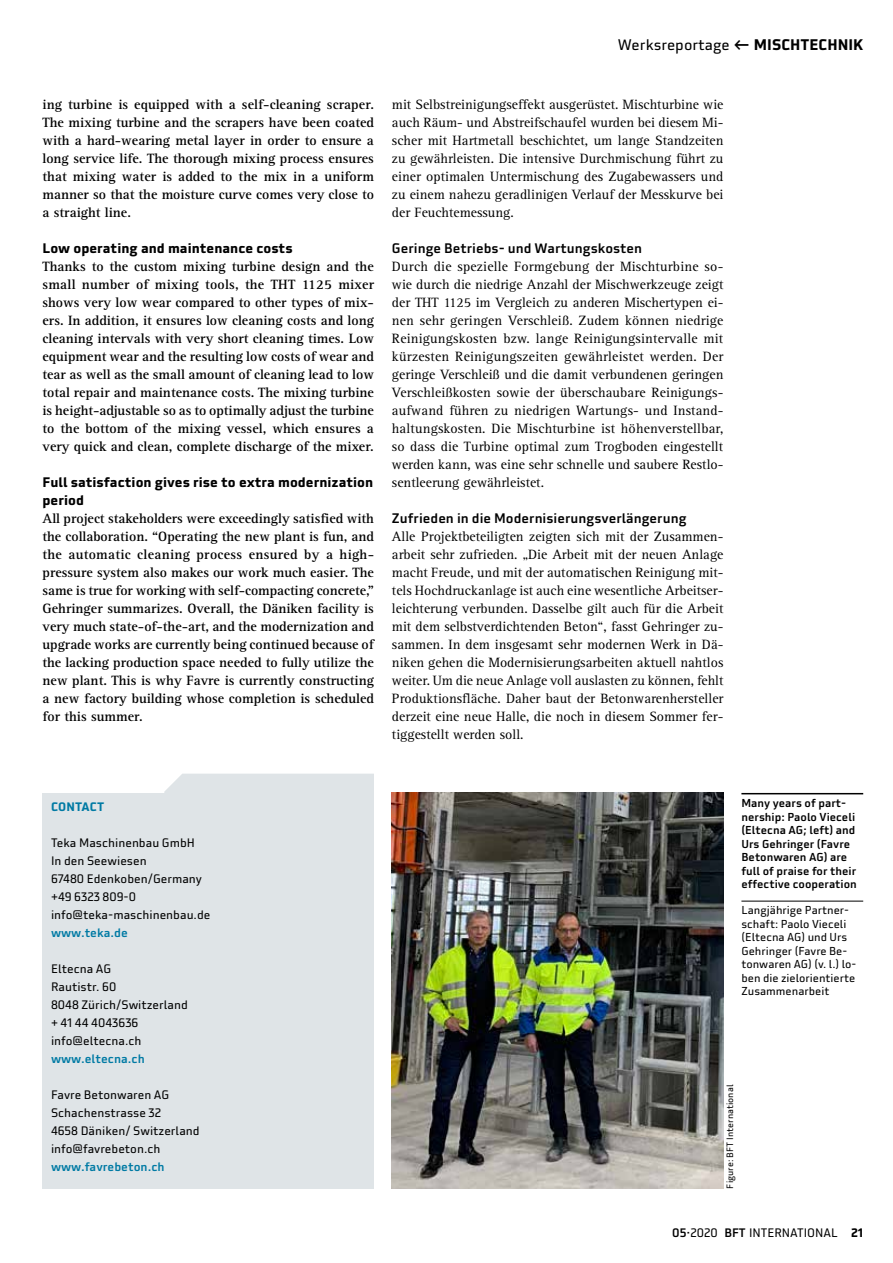
<style>
.page{position:relative;width:893px;height:1263px;background:#fff}
.page>*{position:absolute;margin:0;border:0;box-sizing:border-box;transform-origin:0 0}
.t1{font:15px "Utility OT";color:#000;scale:.95 1}
.t2{font:13.95px/18px "Rotis Serif Std";color:#000;text-align:justify}
.t3{font:700 13.95px/18px "Rotis Serif Std";color:#000;text-align:justify}
.t4{font:700 13.5px/18px "Utility OT";color:#000;scale:.95 1}
.t5{font:500 13.5px "Utility OT";color:#000;scale:.95 1}
.t6{font:12px/18px "Utility OT";color:#000;scale:.95 1}
.t7{font:500 12px "Utility OT";color:#007aa4;scale:.95 1}
.t8{font:700 12px "Utility OT";letter-spacing:.005em;color:#007aa4;scale:.95 1}
.t9{font:500 11.25px/13.5px "Utility OT";color:#000;scale:.95 1}
.t10{font:11.25px/13.5px "Utility OT";color:#000;scale:.95 1}
.t11{font:9px "Utility OT";color:#000;scale:.95 1}
.s1{font-weight:500}
.s2{font-weight:700}
</style>
<div class="page">
<div style="left:164px;top:774px;width:210px;height:19px;background:#dfe4e7"></div>
<div style="left:43px;top:793px;width:331px;height:395px;background:#dfe4e7"></div>
<img style="left:392px;top:793px;width:331px;height:395px">
<hr style="left:741px;top:793px;width:122px;height:1px;background:#000">
<hr style="left:741px;top:901px;width:122px;height:1px;background:#000">
<p class="t1" style="left:618px;top:35px;width:260px">Werksreportage <span class="s1">←</span> <span class="s2">MISCHTECHNIK</span></p>
<p class="t3" style="left:43px;top:95px;width:333px">ing turbine is equipped with a self-cleaning scraper.<br>The mixing turbine and the scrapers have been coated with a hard-wearing metal layer in order to ensure a long service life. The thorough mixing process ensures that mixing water is added to the mix in a uniform manner so that the moisture curve comes very close to a straight line.</p>
<p class="t4" style="left:43px;top:239px;width:265px">Low operating and maintenance costs</p>
<p class="t3" style="left:43px;top:257px;width:333px">Thanks to the custom mixing turbine design and the small number of mixing tools, the THT 1125 mixer shows very low wear compared to other types of mix&shy;ers. In addition, it ensures low cleaning costs and long cleaning intervals with very short cleaning times. Low equipment wear and the resulting low costs of wear and tear as well as the small amount of cleaning lead to low total repair and maintenance costs. The mixing turbine is height-adjustable so as to optimally adjust the turbine to the bottom of the mixing vessel, which ensures a very quick and clean, complete discharge of the mixer.</p>
<p class="t4" style="left:43px;top:473px;width:350px">Full satisfaction gives rise to extra modernization period</p>
<p class="t3" style="left:43px;top:509px;width:333px">All project stakeholders were exceedingly satisfied with the collaboration. “Operating the new plant is fun, and the automatic cleaning process ensured by a high&shy;pressure system also makes our work much easier. The same is true for working with self-compacting concrete,” Gehringer summarizes. Overall, the Däniken facility is very much state-of-the-art, and the modernization and upgrade works are currently being continued because of the lacking production space needed to fully utilize the new plant. This is why Favre is currently constructing a new factory building whose completion is scheduled for this summer.</p>
<p class="t2" style="left:392px;top:96px;width:333px">mit Selbstreinigungseffekt ausgerüstet. Mischturbine wie auch Räum- und Abstreifschaufel wurden bei diesem Mi&shy;scher mit Hartmetall beschichtet, um lange Standzeiten zu gewährleisten. Die intensive Durchmischung führt zu einer optimalen Untermischung des Zugabewassers und zu einem nahezu geradlinigen Verlauf der Messkurve bei der Feuchtemessung.</p>
<p class="t5" style="left:392px;top:240px;width:265px">Geringe Betriebs- und Wartungskosten</p>
<p class="t2" style="left:392px;top:257px;width:333px">Durch die spezielle Formgebung der Mischturbine so&shy;wie durch die niedrige Anzahl der Mischwerkzeuge zeigt der THT 1125 im Vergleich zu anderen Mischertypen ei&shy;nen sehr geringen Verschleiß. Zudem können niedrige Reinigungskosten bzw. lange Reinigungsintervalle mit kürzesten Reinigungszeiten gewährleistet werden. Der geringe Verschleiß und die damit verbundenen geringen Verschleißkosten sowie der überschaubare Reinigungs&shy;aufwand führen zu niedrigen Wartungs- und Instand&shy;haltungskosten. Die Mischturbine ist höhenverstellbar, so dass die Turbine optimal zum Trogboden eingestellt werden kann, was eine sehr schnelle und saubere Restlo&shy;sentleerung gewährleistet.</p>
<p class="t5" style="left:392px;top:510px;width:312px">Zufrieden in die Modernisierungsverlängerung</p>
<p class="t2" style="left:392px;top:527px;width:333px">Alle Projektbeteiligten zeigten sich mit der Zusammen&shy;arbeit sehr zufrieden. „Die Arbeit mit der neuen Anlage macht Freude, und mit der automatischen Reinigung mit&shy;tels Hochdruckanlage ist auch eine wesentliche Arbeitser&shy;leichterung verbunden. Dasselbe gilt auch für die Arbeit mit dem selbstverdichtenden Beton“, fasst Gehringer zu&shy;sammen. In dem insgesamt sehr modernen Werk in Dä&shy;niken gehen die Modernisierungsarbeiten aktuell nahtlos weiter. Um die neue Anlage voll auslasten zu können, fehlt Produktionsfläche. Daher baut der Betonwarenhersteller derzeit eine neue Halle, die noch in diesem Sommer fer&shy;tiggestellt werden soll.</p>
<p class="t8" style="left:51px;top:799px;width:58px">CONTACT</p>
<p class="t6" style="left:51px;top:833px;width:169px">Teka Maschinenbau GmbH<br>In den Seewiesen<br>67480 Edenkoben/Germany +49 6323 809-0 info@teka-maschinenbau.de</p>
<p class="t7" style="left:51px;top:925px;width:82px">www.teka.de</p>
<p class="t6" style="left:51px;top:959px;width:146px">Eltecna AG<br>Rautistr. 60<br>8048 Zürich/Switzerland + 41 44 4043636 info@eltecna.ch</p>
<p class="t7" style="left:51px;top:1051px;width:100px">www.eltecna.ch</p>
<p class="t6" style="left:51px;top:1085px;width:158px">Favre Betonwaren AG<br>Schachenstrasse 32<br>4658 Däniken/ Switzerland info@favrebeton.ch</p>
<p class="t7" style="left:51px;top:1159px;width:121px">www.favrebeton.ch</p>
<p class="t9" style="left:741px;top:796px;width:123px">Many years of part&shy;nership: Paolo Vieceli (Eltecna AG; left) and<br>Urs Gehringer (Favre<br>Betonwaren AG) are full of praise for their effective cooperation</p>
<p class="t10" style="left:741px;top:903px;width:122px">Langjährige Partner&shy;schaft: Paolo Vieceli (Eltecna AG) und Urs<br>Gehringer (Favre Be&shy;tonwaren AG) (v. l.) lo&shy;ben die zielorientierte<br>Zusammenarbeit</p>
<p class="t11" style="left:724px;top:1188px;width:111px;rotate:-90deg">Figure: BFT International</p>
<p class="t6" style="left:672px;top:1224px;width:203px"><span class="s1">05·</span>2020 <span class="s1">BFT</span> INTERNATIONAL <span class="s2">21</span></p>
</div>
